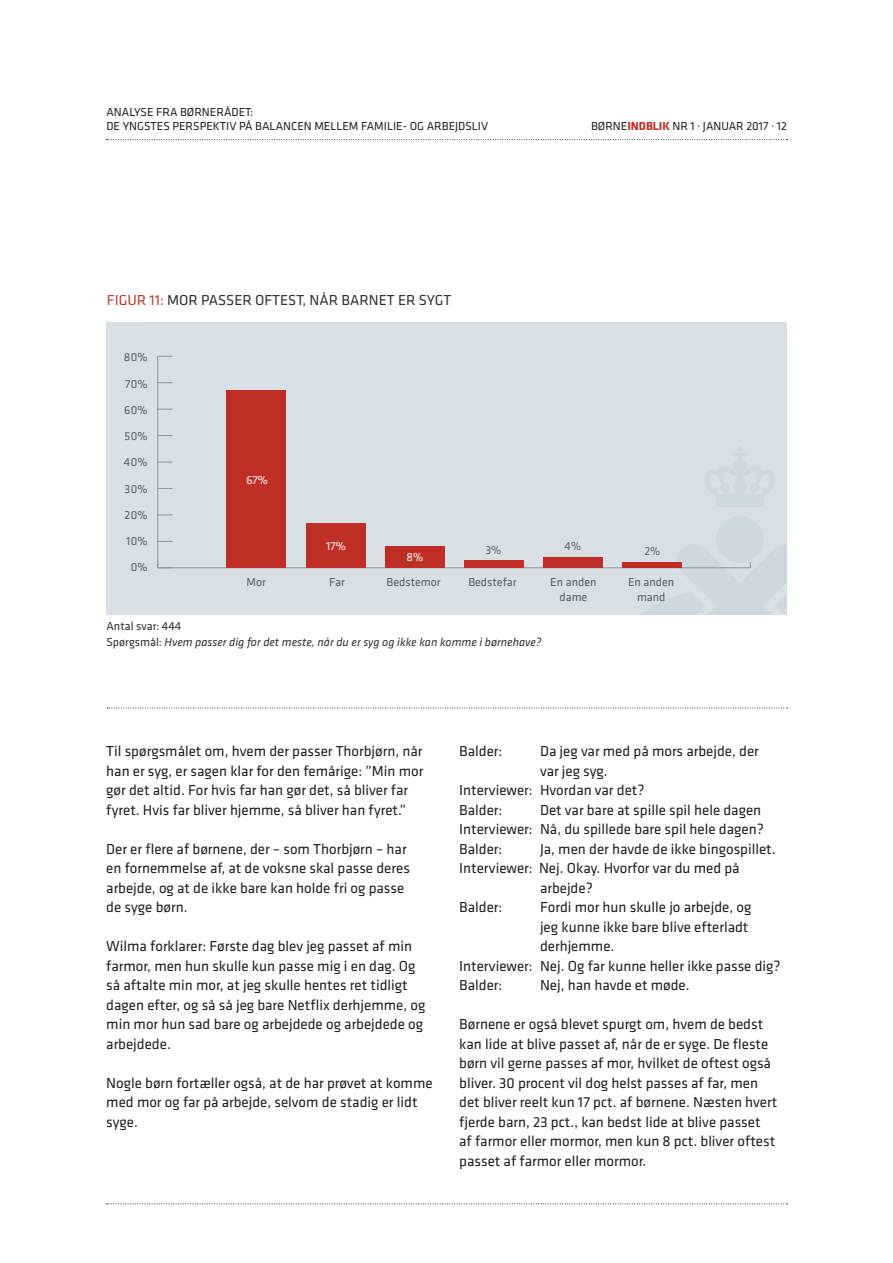
<style>
.page{position:relative;width:893px;height:1263px;background:#fff}
.page>*{position:absolute;margin:0;border:0;box-sizing:border-box;transform-origin:0 0}
.BR_Klavika_10_13{font:15px/19.5px "Klavika";color:#231f20}
.BR_Klavika_10_13_int{font:15px/19.5px "Klavika";color:#231f20}
.TABEL_RU{font:15px "Klavika";color:#312f30}
.t1{font:12px/14.4px "Klavika";color:#231f20}
.t2{font:12px "Klavika";color:#576065}
.TABEL_BR{font:italic 12px "Klavika";color:#312f30}
.TABEL_BR-2{font:12px "Klavika";color:#312f30}
.TABEL_BR-3{font:12px "Klavika";color:#fff}
.TABEL_BR-4{font:12px "Klavika";color:#5e676d}
.s1{color:#c13a2b}
.s2{font-weight:700;color:#bf2f26}
.s3{font-style:normal}
</style>
<div class="page">
<svg style="left:106px;top:139px;width:681px;height:1px"></svg>
<svg style="left:106px;top:1203px;width:681px;height:1px"></svg>
<div style="left:107px;top:323px;width:680px;height:292px;background:#d8e0e6"></div>
<img style="left:608px;top:562px;width:142px;height:7px">
<hr style="left:158px;top:567px;width:592px;height:1px;background:#8b98a0">
<hr style="left:157px;top:356px;width:1px;height:212px;background:#8b98a0">
<svg style="left:158px;top:541px;width:15px;height:1px"></svg>
<svg style="left:158px;top:514px;width:15px;height:1px"></svg>
<svg style="left:158px;top:488px;width:15px;height:1px"></svg>
<svg style="left:158px;top:462px;width:15px;height:1px"></svg>
<svg style="left:158px;top:435px;width:15px;height:1px"></svg>
<svg style="left:158px;top:409px;width:15px;height:1px"></svg>
<svg style="left:158px;top:382px;width:15px;height:1px"></svg>
<svg style="left:158px;top:356px;width:15px;height:1px"></svg>
<div style="left:622px;top:562px;width:59px;height:6px;background:#bf2f26"></div>
<div style="left:543px;top:557px;width:59px;height:11px;background:#bf2f26"></div>
<div style="left:464px;top:560px;width:59px;height:8px;background:#bf2f26"></div>
<div style="left:385px;top:547px;width:59px;height:21px;background:#bf2f26"></div>
<div style="left:306px;top:523px;width:59px;height:45px;background:#bf2f26"></div>
<div style="left:227px;top:391px;width:59px;height:177px;background:#bf2f26"></div>
<svg style="left:107px;top:708px;width:681px;height:1px"></svg>
<p class="t1" style="left:106px;top:105px;width:383px">ANALYSE FRA BØRNERÅDET:<br>DE YNGSTES PERSPEKTIV PÅ BALANCEN MELLEM FAMILIE- OG ARBEJDSLIV</p>
<p class="TABEL_RU" style="left:107px;top:291px;width:346px"><span class="s1">FIGUR 11:</span> MOR PASSER OFTEST, NÅR BARNET ER SYGT</p>
<p class="t2" style="left:124px;top:351px;width:25px">80%</p>
<p class="t2" style="left:125px;top:377px;width:24px">70%</p>
<p class="t2" style="left:124px;top:403px;width:25px">60%</p>
<p class="t2" style="left:124px;top:430px;width:25px">50%</p>
<p class="t2" style="left:124px;top:456px;width:25px">40%</p>
<p class="t2" style="left:125px;top:482px;width:25px">30%</p>
<p class="t2" style="left:125px;top:508px;width:25px">20%</p>
<p class="t2" style="left:126px;top:535px;width:23px">10%</p>
<p class="t2" style="left:131px;top:561px;width:18px">0%</p>
<p class="TABEL_BR-3" style="left:246px;top:473px;width:23px">67%</p>
<p class="TABEL_BR-3" style="left:326px;top:540px;width:21px">17%</p>
<p class="TABEL_BR-3" style="left:407px;top:551px;width:18px">8%</p>
<p class="TABEL_BR-4" style="left:485px;top:544px;width:17px">3%</p>
<p class="t1" style="left:591px;top:119px;width:197px">BØRNE<span class="s2">INDBLIK</span> NR 1 · JANUAR 2017 · 12</p>
<p class="TABEL_BR-4" style="left:565px;top:540px;width:18px">4%</p>
<p class="TABEL_BR-4" style="left:644px;top:545px;width:17px">2%</p>
<p class="t2" style="left:247px;top:575px;width:21px">Mor</p>
<p class="t2" style="left:329px;top:575px;width:17px">Far</p>
<p class="t2" style="left:387px;top:575px;width:56px">Bedstemor</p>
<p class="t2" style="left:468px;top:575px;width:50px">Bedstefar</p>
<p class="t2" style="left:550px;top:575px;width:48px">En anden</p>
<p class="t2" style="left:559px;top:590px;width:29px">dame</p>
<p class="TABEL_BR-2" style="left:106px;top:619px;width:76px">Antal svar: 444</p>
<p class="TABEL_BR" style="left:106px;top:636px;width:437px"><span class="s3">Spørgsmål:</span> Hvem passer dig for det meste, når du er syg og ikke kan komme i børnehave?</p>
<p class="t2" style="left:628px;top:575px;width:48px">En anden</p>
<p class="t2" style="left:637px;top:590px;width:30px">mand</p>
<p class="BR_Klavika_10_13" style="left:106px;top:742px;width:319px">Til spørgsmålet om, hvem der passer Thorbjørn, når han er syg, er sagen klar for den femårige: ”Min mor gør det altid. For hvis far han gør det, så bliver far fyret. Hvis far bliver hjemme, så bliver han fyret.”</p>
<p class="BR_Klavika_10_13" style="left:106px;top:839px;width:305px">Der er flere af børnene, der – som Thorbjørn – har en fornemmelse af, at de voksne skal passe deres arbejde, og at de ikke bare kan holde fri og passe de syge børn.</p>
<p class="BR_Klavika_10_13" style="left:106px;top:937px;width:321px">Wilma forklarer: Første dag blev jeg passet af min farmor, men hun skulle kun passe mig i en dag. Og så aftalte min mor, at jeg skulle hentes ret tidligt dagen efter, og så så jeg bare Netflix derhjemme, og min mor hun sad bare og arbejdede og arbejdede og arbejdede.</p>
<p class="BR_Klavika_10_13" style="left:106px;top:1073px;width:328px">Nogle børn fortæller også, at de har prøvet at komme med mor og far på arbejde, selvom de stadig er lidt syge.</p>
<p class="BR_Klavika_10_13_int" style="left:459px;top:742px;width:45px">Balder:</p>
<p class="BR_Klavika_10_13_int" style="left:540px;top:742px;width:220px">Da jeg var med på mors arbejde, der var jeg syg.</p>
<p class="BR_Klavika_10_13_int" style="left:459px;top:781px;width:187px">Interviewer: Hvordan var det?</p>
<p class="BR_Klavika_10_13_int" style="left:459px;top:800px;width:45px">Balder:</p>
<p class="BR_Klavika_10_13_int" style="left:540px;top:800px;width:223px">Det var bare at spille spil hele dagen</p>
<p class="BR_Klavika_10_13_int" style="left:459px;top:820px;width:306px">Interviewer: Nå, du spillede bare spil hele dagen?</p>
<p class="BR_Klavika_10_13_int" style="left:459px;top:839px;width:45px">Balder:</p>
<p class="BR_Klavika_10_13_int" style="left:540px;top:839px;width:237px">Ja, men der havde de ikke bingospillet.</p>
<p class="BR_Klavika_10_13_int" style="left:540px;top:859px;width:201px;text-indent:-81px">Interviewer: Nej. Okay. Hvorfor var du med på arbejde?</p>
<p class="BR_Klavika_10_13_int" style="left:459px;top:898px;width:45px">Balder:</p>
<p class="BR_Klavika_10_13_int" style="left:540px;top:898px;width:213px">Fordi mor hun skulle jo arbejde, og jeg kunne ikke bare blive efterladt derhjemme.</p>
<p class="BR_Klavika_10_13_int" style="left:459px;top:956px;width:323px">Interviewer: Nej. Og far kunne heller ikke passe dig?</p>
<p class="BR_Klavika_10_13_int" style="left:459px;top:976px;width:45px">Balder:</p>
<p class="BR_Klavika_10_13_int" style="left:540px;top:976px;width:151px">Nej, han havde et møde.</p>
<p class="BR_Klavika_10_13" style="left:459px;top:1015px;width:320px">Børnene er også blevet spurgt om, hvem de bedst kan lide at blive passet af, når de er syge. De fleste børn vil gerne passes af mor, hvilket de oftest også bliver. 30 procent vil dog helst passes af far, men det bliver reelt kun 17 pct. af børnene. Næsten hvert fjerde barn, 23 pct., kan bedst lide at blive passet<br>af farmor eller mormor, men kun 8 pct. bliver oftest passet af farmor eller mormor.</p>
</div>
